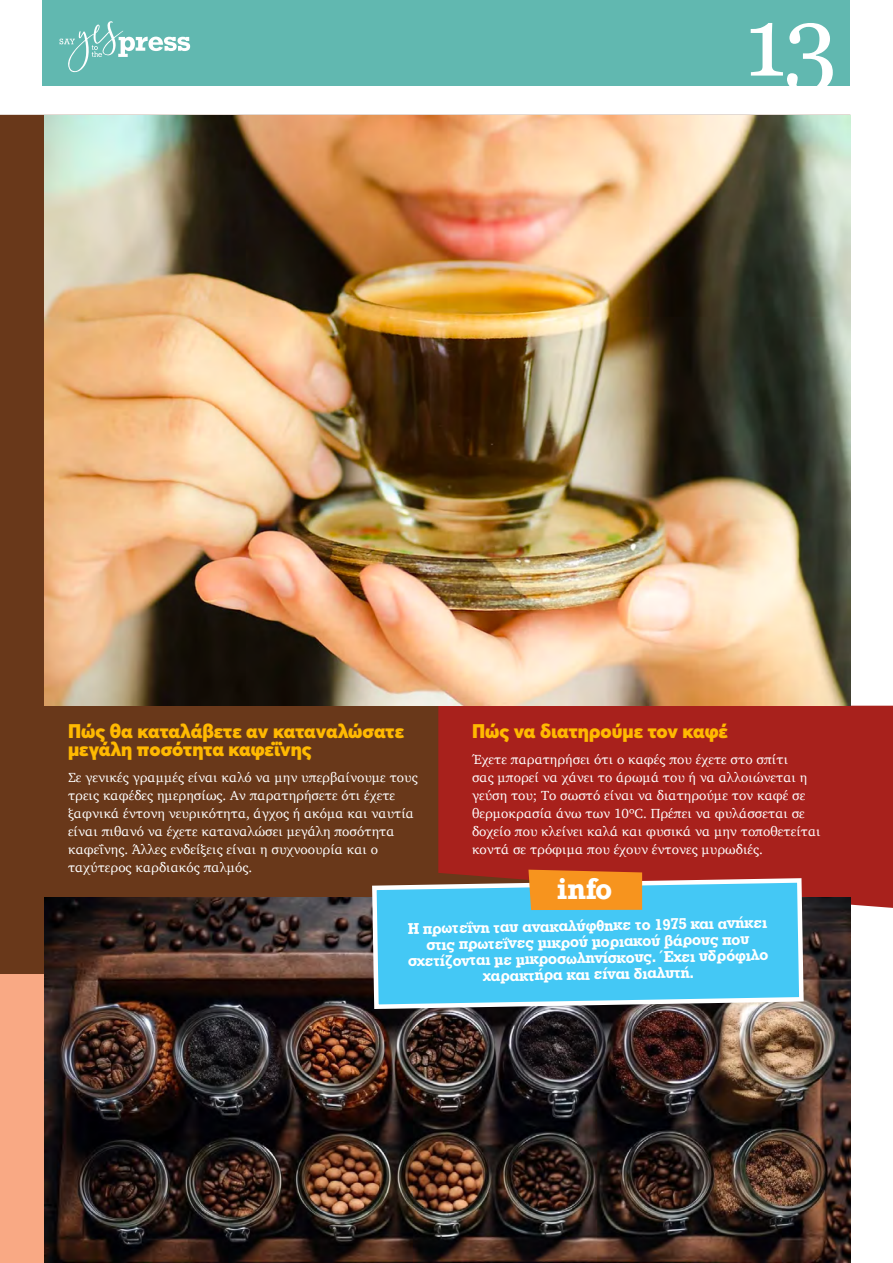
<style>
.page{position:relative;width:893px;height:1263px;background:#fff}
.page>*{position:absolute;margin:0;border:0;box-sizing:border-box;transform-origin:0 0}
.t1{font:97.5px "Georgia";color:#fff}
.t2{font:700 28.05px "Rockwell";color:#fff}
.t3{font:900 19.5px/18px "Averta";color:#ffb901}
.t4{font:16.2px/16.2px "UB Rockwell Bold";color:#fff;text-align:center}
.t5{font:13.5px/18px "Charter";color:#fff}
</style>
<div class="page">
<div style="left:0;top:115px;width:438px;height:859px;background:#69381a"></div>
<div style="left:438px;top:706px;width:455px;height:202px;background:#a8211c"></div>
<div style="left:0;top:974px;width:44px;height:289px;background:#f9a984"></div>
<div style="left:43px;top:0;width:807px;height:85px;background:#61b8b0"></div>
<svg style="left:60px;top:21px;width:130px;height:51px"></svg>
<img style="left:44px;top:115px;width:806px;height:591px">
<img style="left:44px;top:897px;width:806px;height:366px">
<svg style="left:370px;top:876px;width:436px;height:135px;background:#56c0e4"></svg>
<svg style="left:528px;top:870px;width:114px;height:40px;background:#f29121"></svg>
<h1 class="t1" style="left:744px;top:-29px;width:95px">13</h1>
<h3 class="t3" style="left:68px;top:722px;width:338px">Πώς θα καταλάβετε αν καταναλώσατε μεγάλη ποσότητα καφεΐνης</h3>
<p class="t5" style="left:68px;top:769px;width:351px">Σε γενικές γραμμές είναι καλό να μην υπερβαίνουμε τους τρεις καφέδες ημερησίως. Αν παρατηρήσετε ότι έχετε ξαφνικά έντονη νευρικότητα, άγχος ή ακόμα και ναυτία είναι πιθανό να έχετε καταναλώσει μεγάλη ποσότητα καφεΐνης. Άλλες ενδείξεις είναι η συχνοουρία και ο ταχύτερος καρδιακός παλμός.</p>
<h3 class="t3" style="left:472px;top:722px;width:257px">Πώς να διατηρούμε τον καφέ</h3>
<p class="t5" style="left:472px;top:751px;width:350px">Έχετε παρατηρήσει ότι ο καφές που έχετε στο σπίτι<br>σας μπορεί να χάνει το άρωμά του ή να αλλοιώνεται η γεύση του; Το σωστό είναι να διατηρούμε τον καφέ σε θερμοκρασία άνω των 10ºC. Πρέπει να φυλάσσεται σε δοχείο που κλείνει καλά και φυσικά να μην τοποθετείται κοντά σε τρόφιμα που έχουν έντονες μυρωδιές.</p>
<h2 class="t2" style="left:557px;top:870px;width:57px">info</h2>
<p class="t4" style="left:407px;top:920px;width:362px;rotate:-1deg">H πρωτεΐνη ταυ ανακαλύφθηκε το 1975 και ανήκει στις πρωτεΐνες μικρού μοριακού βάρους που σχετίζονται με μικροσωληνίσκους. Έχει υδρόφιλο χαρακτήρα και είναι διαλυτή.</p>
</div>
